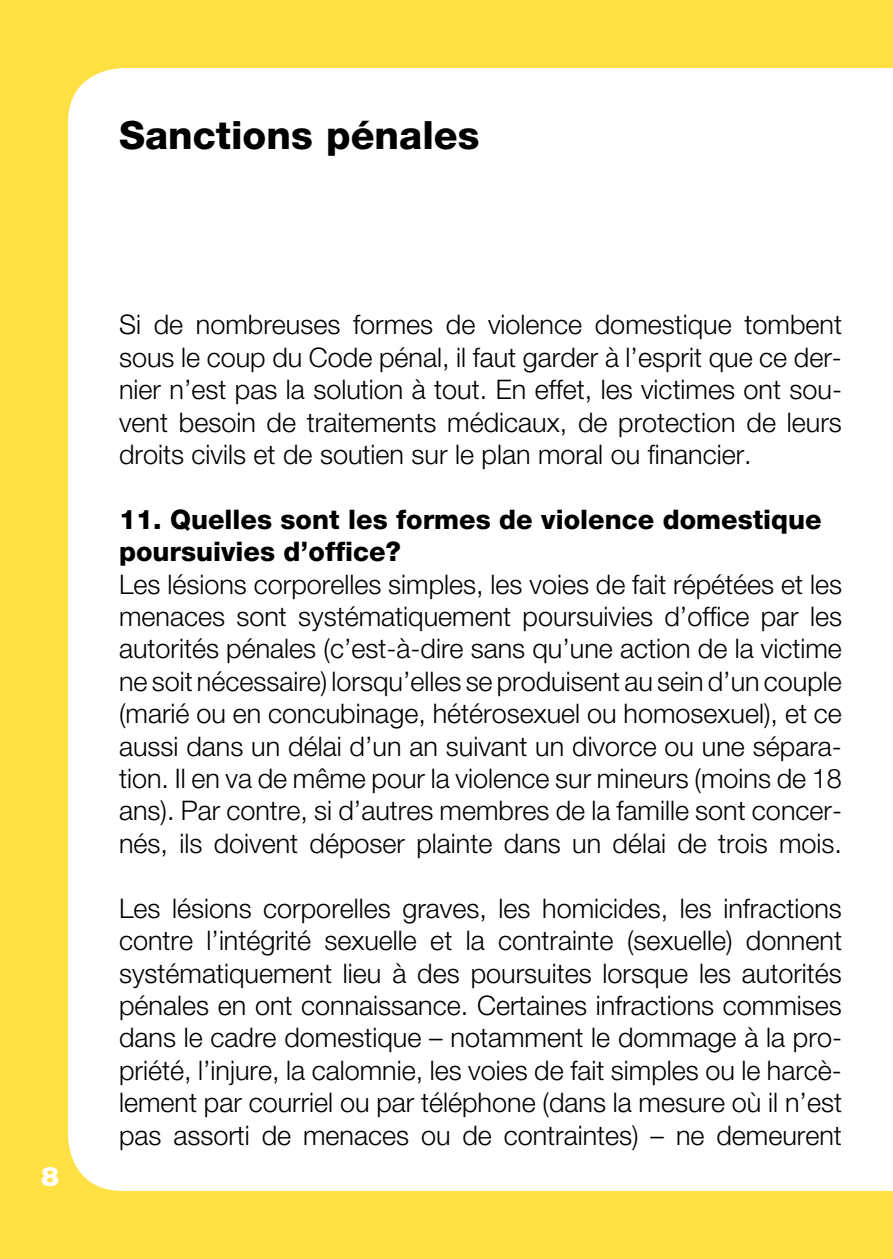
<style>
.page{position:relative;width:893px;height:1259px;background:#ffe144}
.page>*{position:absolute;margin:0;border:0;box-sizing:border-box;transform-origin:0 0}
.t1{font:800 39px "Helvetica Neue LT";color:#000}
.t2{font:300 27px/32.4px "Helvetica Neue LT";color:#000;text-align:justify}
.t3{font:800 27px/32.4px "Helvetica Neue LT";color:#000}
.t4{font:900 27px "Helvetica Neue LT";color:#fff}
</style>
<div class="page">
<div style="left:68px;top:68px;width:825px;height:1123px;background:#fff"></div>
<h1 class="t1" style="left:119px;top:112px;width:362px">Sanctions pénales</h1>
<p class="t4" style="left:41px;top:1160px;width:20px">8</p>
<p class="t2" style="left:119px;top:308px;width:724px">Si de nombreuses formes de violence domestique tombent sous le coup du Code pénal, il faut garder à l’esprit que ce der&shy;nier n’est pas la solution à tout. En effet, les victimes ont sou&shy;vent besoin de traitements médicaux, de protection de leurs droits civils et de soutien sur le plan moral ou financier.</p>
<p class="t3" style="left:119px;top:503px;width:704px">11. Quelles sont les formes de violence domestique poursuivies d’office?</p>
<p class="t2" style="left:119px;top:567px;width:724px">Les lésions corporelles simples, les voies de fait répétées et les menaces sont systématiquement poursuivies d’office par les autorités pénales (c’est-à-dire sans qu’une action de la victime ne soit nécessaire) lorsqu’elles se produisent au sein d’un couple (marié ou en concubinage, hétérosexuel ou homosexuel), et ce aussi dans un délai d’un an suivant un divorce ou une sépara&shy;tion. Il en va de même pour la violence sur mineurs (moins de 18 ans). Par contre, si d’autres membres de la famille sont concer&shy;nés, ils doivent déposer plainte dans un délai de trois mois.</p>
<p class="t2" style="left:119px;top:891px;width:724px">Les lésions corporelles graves, les homicides, les infractions contre l’intégrité sexuelle et la contrainte (sexuelle) donnent systématiquement lieu à des poursuites lorsque les autorités pénales en ont connaissance. Certaines infractions commises dans le cadre domestique – notamment le dommage à la pro&shy;priété, l’injure, la calomnie, les voies de fait simples ou le harcè&shy;lement par courriel ou par téléphone (dans la mesure où il n’est pas assorti de menaces ou de contraintes) – ne demeurent</p>
</div>
